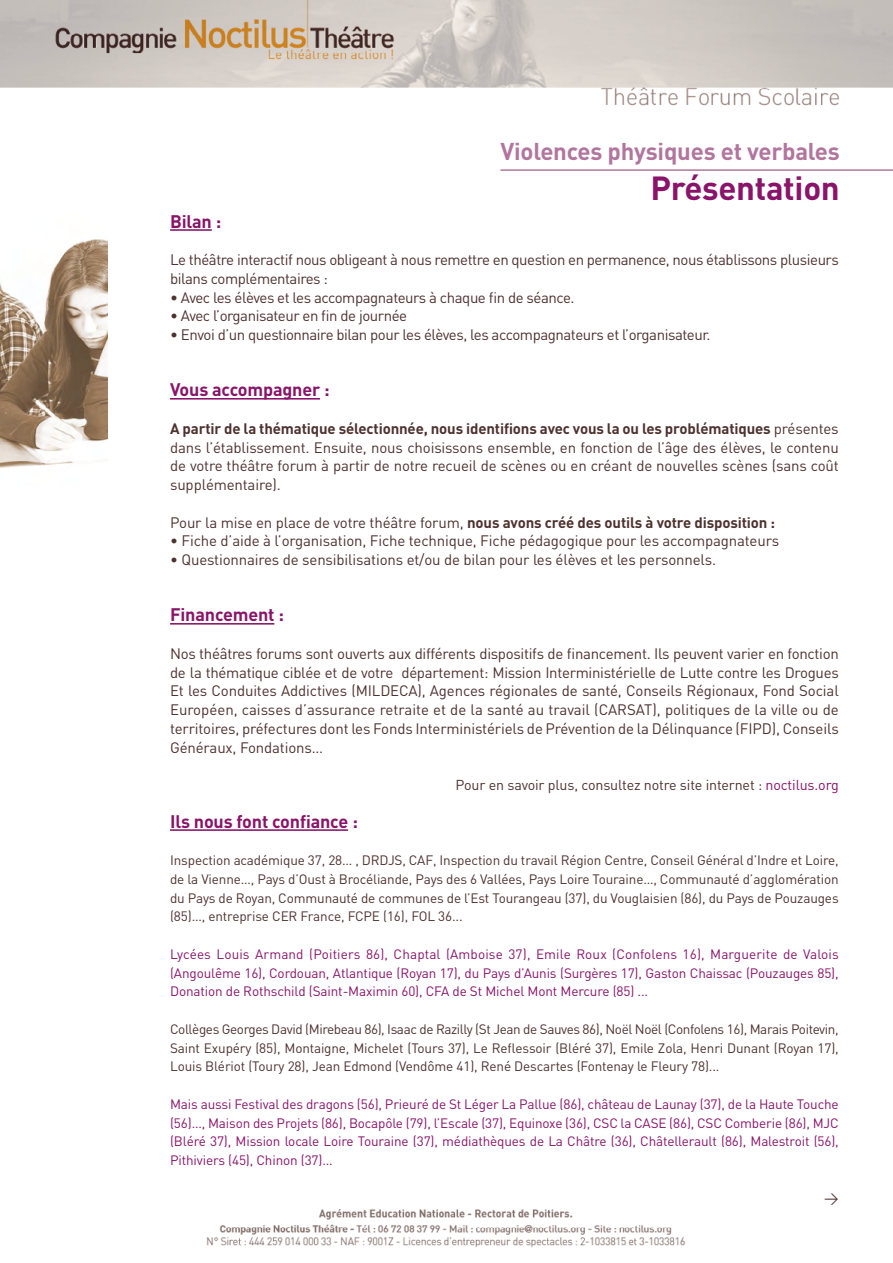
<style>
.page{position:relative;width:893px;height:1263px;background:#fff}
.page>*{position:absolute;margin:0;border:0;box-sizing:border-box;transform-origin:0 0}
.t1{font:700 33px "DIN";letter-spacing:-.01em;color:#89146a}
.t2{font:700 24px "DIN";letter-spacing:-.01em;color:#b2769e}
.t3{font:700 18px "DIN";letter-spacing:-.01em;color:#89146a}
.t4{font:15px/18.8px "DIN";letter-spacing:-.03em;color:#4e322f;text-align:justify}
.t5{font:15px "DIN";letter-spacing:-.01em;color:#4e322f}
.t6{font:700 15px "DIN";letter-spacing:-.01em;color:#4e322f}
.t7{font:14.25px "DIN";letter-spacing:-.01em;color:#4e322f}
.t8{font:13.5px/18.8px "DIN";letter-spacing:-.01em;color:#4e322f;text-align:justify}
.t9{font:13.5px/18.8px "DIN";letter-spacing:-.01em;color:#89146a;text-align:justify}
.s1{font-weight:700}
.s2{font-weight:400}
.s3{color:#89146a}
</style>
<div class="page">
<img style="left:0;top:0;width:893px;height:1248px">
<hr style="left:170px;top:229px;width:42px;height:2px;background:#89146a">
<hr style="left:170px;top:398px;width:150px;height:2px;background:#89146a">
<hr style="left:170px;top:623px;width:104px;height:2px;background:#89146a">
<hr style="left:170px;top:829px;width:178px;height:2px;background:#89146a">
<img style="left:0;top:213px;width:107px;height:271px">
<hr style="left:500px;top:169px;width:393px;height:2px;background:#b2769e">
<h2 class="t2" style="left:500px;top:136px;width:341px">Violences physiques et verbales</h2>
<h1 class="t1" style="left:650px;top:166px;width:191px">Présentation</h1>
<p class="t3" style="left:170px;top:209px;width:53px">Bilan :</p>
<p class="t4" style="left:170px;top:250px;width:670px">Le théâtre interactif nous obligeant à nous remettre en question en permanence, nous établissons plusieurs bilans complémentaires :</p>
<p class="t4" style="left:170px;top:287px;width:406px">• Avec les élèves et les accompagnateurs à chaque fin de séance.</p>
<p class="t4" style="left:170px;top:306px;width:239px">• Avec l’organisateur en fin de journée</p>
<p class="t4" style="left:170px;top:325px;width:542px">• Envoi d’un questionnaire bilan pour les élèves, les accompagnateurs et l’organisateur.</p>
<p class="t3" style="left:170px;top:378px;width:161px">Vous accompagner :</p>
<p class="t4" style="left:170px;top:419px;width:670px"><span class="s1">A partir de la thématique sélectionnée, nous identifions avec vous la ou les problématiques</span> présentes dans l’établissement. Ensuite, nous choisissons ensemble, en fonction de l’âge des élèves, le contenu de votre théâtre forum à partir de notre recueil de scènes ou en créant de nouvelles scènes (sans coût supplémentaire).</p>
<p class="t6" style="left:170px;top:512px;width:607px"><span class="s2">Pour la mise en place de votre théâtre forum,</span> nous avons créé des outils à votre disposition :</p>
<p class="t5" style="left:170px;top:532px;width:610px">• Fiche d’aide à l’organisation, Fiche technique, Fiche pédagogique pour les accompagnateurs</p>
<p class="t5" style="left:170px;top:550px;width:548px">• Questionnaires de sensibilisations et/ou de bilan pour les élèves et les personnels.</p>
<p class="t3" style="left:170px;top:603px;width:115px">Financement :</p>
<p class="t4" style="left:170px;top:644px;width:670px">Nos théâtres forums sont ouverts aux différents dispositifs de financement. Ils peuvent varier en fonction de la thématique ciblée et de votre département: Mission Interministérielle de Lutte contre les Drogues Et les Conduites Addictives (MILDECA), Agences régionales de santé, Conseils Régionaux, Fond Social Européen, caisses d’assurance retraite et de la santé au travail (CARSAT), politiques de la ville ou de territoires, préfectures dont les Fonds Interministériels de Prévention de la Délinquance (FIPD), Conseils Généraux, Fondations…</p>
<p class="t7" style="left:455px;top:776px;width:385px">Pour en savoir plus, consultez notre site internet : <span class="s3">noctilus.org</span></p>
<p class="t3" style="left:170px;top:809px;width:189px">Ils nous font confiance :</p>
<p class="t8" style="left:170px;top:851px;width:670px">Inspection académique 37, 28… , DRDJS, CAF, Inspection du travail Région Centre, Conseil Général d’Indre et Loire, de la Vienne…, Pays d’Oust à Brocéliande, Pays des 6 Vallées, Pays Loire Touraine…, Communauté d’agglomération du Pays de Royan, Communauté de communes de l’Est Tourangeau (37), du Vouglaisien (86), du Pays de Pouzauges (85)…, entreprise CER France, FCPE (16), FOL 36...</p>
<p class="t9" style="left:170px;top:944px;width:670px">Lycées Louis Armand (Poitiers 86), Chaptal (Amboise 37), Emile Roux (Confolens 16), Marguerite de Valois (Angoulême 16), Cordouan, Atlantique (Royan 17), du Pays d’Aunis (Surgères 17), Gaston Chaissac (Pouzauges 85), Donation de Rothschild (Saint-Maximin 60), CFA de St Michel Mont Mercure (85) ...</p>
<p class="t8" style="left:170px;top:1019px;width:670px">Collèges Georges David (Mirebeau 86), Isaac de Razilly (St Jean de Sauves 86), Noël Noël (Confolens 16), Marais Poitevin, Saint Exupéry (85), Montaigne, Michelet (Tours 37), Le Reflessoir (Bléré 37), Emile Zola, Henri Dunant (Royan 17), Louis Blériot (Toury 28), Jean Edmond (Vendôme 41), René Descartes (Fontenay le Fleury 78)...</p>
<p class="t9" style="left:170px;top:1094px;width:670px">Mais aussi Festival des dragons (56), Prieuré de St Léger La Pallue (86), château de Launay (37), de la Haute Touche (56)…, Maison des Projets (86), Bocapôle (79), l’Escale (37), Equinoxe (36), CSC la CASE (86), CSC Comberie (86), MJC (Bléré 37), Mission locale Loire Touraine (37), médiathèques de La Châtre (36), Châtellerault (86), Malestroit (56), Pithiviers (45), Chinon (37)…</p>
<p class="t7" style="left:824px;top:1189px;width:16px">&gt;</p>
</div>
